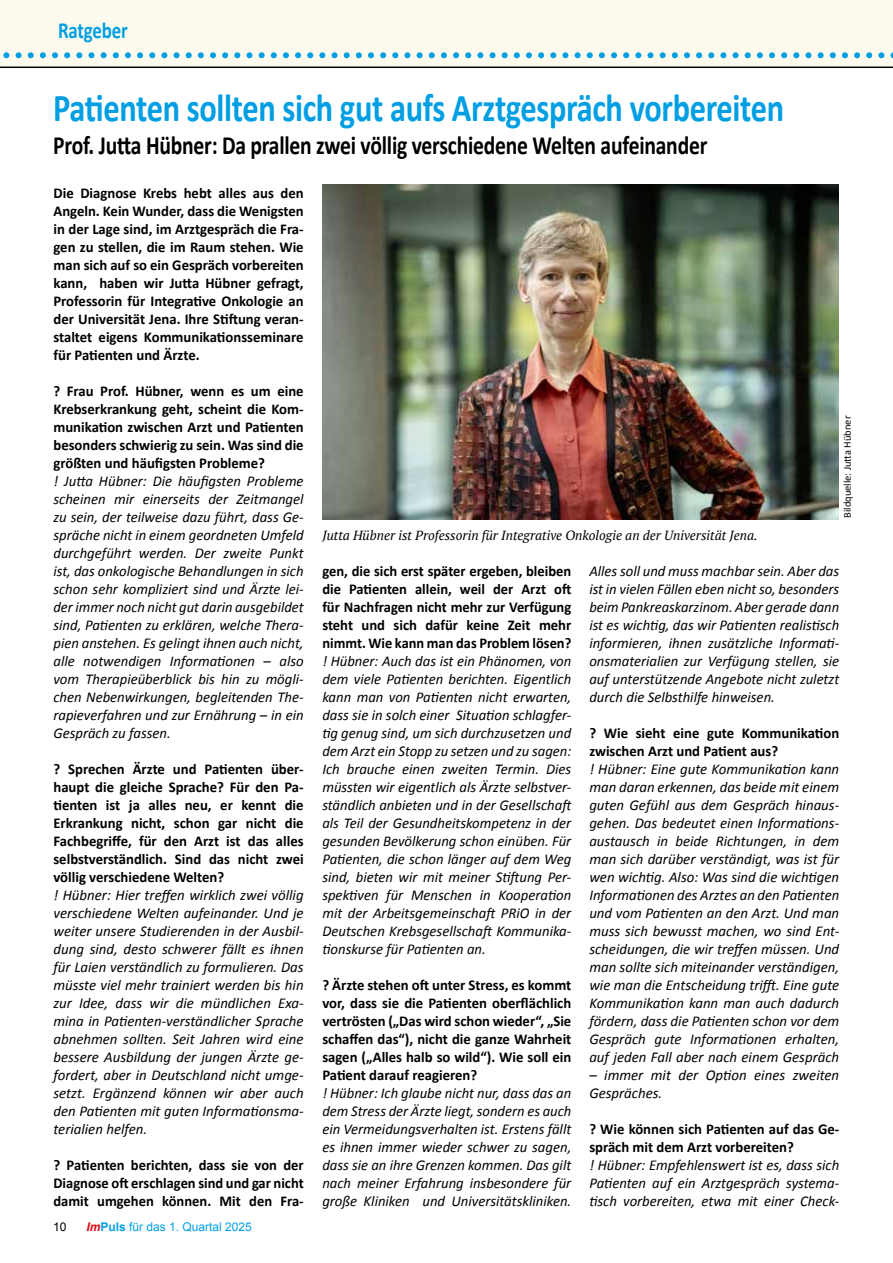
<style>
.page{position:relative;width:893px;height:1263px;background:#fff}
.page>*{position:absolute;margin:0;border:0;box-sizing:border-box;transform-origin:0 0}
.t1{font:700 39.6px "Calibri";letter-spacing:-.01em;color:#009fe3;scale:.82 1}
.t2{font:700 26.4px "Calibri";letter-spacing:-.01em;color:#000;scale:.82 1}
.t3{font:700 23.1px "Calibri";letter-spacing:-.01em;color:#009fe3;scale:.82 1}
.t4{font:italic 15px/18px "Calibri";color:#000;text-align:justify}
.t5{font:700 15px/18px "Calibri";color:#000;text-align:justify}
.t6{font:italic 13.2px "PT Serif";color:#000}
.t7{font:12px "Arial";color:#009fe3}
.t8{font:12px "Arial";color:#000}
.t9{font:10.5px "Calibri";color:#000}
.s1{font-weight:700;font-style:italic;color:#e30613}
.s2{font-weight:700}
</style>
<div class="page">
<div style="left:0;top:0;width:893px;height:68px;background:#fffaee"></div>
<svg style="left:0;top:52px;width:893px;height:6px;background:#9fd7e9"></svg>
<img style="left:322px;top:185px;width:517px;height:334px">
<h3 class="t3" style="left:58px;top:15px;width:86px">Ratgeber</h3>
<h1 class="t1" style="left:53px;top:82px;width:893px">Patienten sollten sich gut aufs Arztgespräch vorbereiten</h1>
<h2 class="t2" style="left:53px;top:128px;width:799px">Prof. Jutta Hübner: Da prallen zwei völlig verschiedene Welten aufeinander</h2>
<p class="t5" style="left:53px;top:184px;width:252px">Die Diagnose Krebs hebt alles aus den Angeln. Kein Wunder, dass die Wenigsten in der Lage sind, im Arztgespräch die Fra&shy;gen zu stellen, die im Raum stehen. Wie man sich auf so ein Gespräch vorbereiten kann, haben wir Jutta Hübner gefragt, Professorin für Integrative Onkologie an der Universität Jena. Ihre Stiftung veran&shy;staltet eigens Kommunikationsseminare für Patienten und Ärzte.</p>
<p class="t5" style="left:53px;top:382px;width:252px">? Frau Prof. Hübner, wenn es um eine Krebserkrankung geht, scheint die Kom&shy;munikation zwischen Arzt und Patienten besonders schwierig zu sein. Was sind die größten und häufigsten Probleme?</p>
<p class="t4" style="left:53px;top:471px;width:252px">! Jutta Hübner: Die häufigsten Probleme scheinen mir einerseits der Zeitmangel zu sein, der teilweise dazu führt, dass Ge&shy;spräche nicht in einem geordneten Umfeld durchgeführt werden. Der zweite Punkt ist, das onkologische Behandlungen in sich schon sehr kompliziert sind und Ärzte lei&shy;der immer noch nicht gut darin ausgebildet sind, Patienten zu erklären, welche Thera&shy;pien anstehen. Es gelingt ihnen auch nicht, alle notwendigen Informationen – also vom Therapieüberblick bis hin zu mögli&shy;chen Nebenwirkungen, begleitenden The&shy;rapieverfahren und zur Ernährung – in ein Gespräch zu fassen.</p>
<p class="t5" style="left:53px;top:760px;width:252px">? Sprechen Ärzte und Patienten über&shy;haupt die gleiche Sprache? Für den Pa&shy;tienten ist ja alles neu, er kennt die Erkrankung nicht, schon gar nicht die Fachbegriffe, für den Arzt ist das alles selbstverständlich. Sind das nicht zwei völlig verschiedene Welten?</p>
<p class="t4" style="left:53px;top:885px;width:252px">! Hübner: Hier treffen wirklich zwei völlig verschiedene Welten aufeinander. Und je weiter unsere Studierenden in der Ausbil&shy;dung sind, desto schwerer fällt es ihnen für Laien verständlich zu formulieren. Das müsste viel mehr trainiert werden bis hin zur Idee, dass wir die mündlichen Exa&shy;mina in Patienten-verständlicher Sprache abnehmen sollten. Seit Jahren wird eine bessere Ausbildung der jungen Ärzte ge&shy;fordert, aber in Deutschland nicht umge&shy;setzt. Ergänzend können wir aber auch den Patienten mit guten Informationsma&shy;terialien helfen.</p>
<p class="t5" style="left:53px;top:1156px;width:252px">? Patienten berichten, dass sie von der Diagnose oft erschlagen sind und gar nicht damit umgehen können. Mit den Fra-</p>
<p class="t8" style="left:53px;top:1219px;width:15px">10</p>
<p class="t7" style="left:86px;top:1219px;width:167px"><span class="s1">Im</span><span class="s2">Puls</span> für das 1. Quartal 2025</p>
<p class="t6" style="left:322px;top:527px;width:437px">Jutta Hübner ist Professorin für Integrative Onkologie an der Universität Jena.</p>
<p class="t9" style="left:841px;top:518px;width:104px;rotate:-90deg">Bildquelle: Jutta Hübner</p>
<p class="t5" style="left:322px;top:562px;width:250px">gen, die sich erst später ergeben, bleiben die Patienten allein, weil der Arzt oft für Nachfragen nicht mehr zur Verfügung steht und sich dafür keine Zeit mehr nimmt. Wie kann man das Problem lösen?</p>
<p class="t4" style="left:322px;top:651px;width:252px">! Hübner: Auch das ist ein Phänomen, von dem viele Patienten berichten. Eigentlich kann man von Patienten nicht erwarten, dass sie in solch einer Situation schlagfer&shy;tig genug sind, um sich durchzusetzen und dem Arzt ein Stopp zu setzen und zu sagen:<br>Ich brauche einen zweiten Termin. Dies müssten wir eigentlich als Ärzte selbstver&shy;ständlich anbieten und in der Gesellschaft als Teil der Gesundheitskompetenz in der gesunden Bevölkerung schon einüben. Für Patienten, die schon länger auf dem Weg sind, bieten wir mit meiner Stiftung Per&shy;spektiven für Menschen in Kooperation mit der Arbeitsgemeinschaft PRiO in der Deutschen Krebsgesellschaft Kommunika&shy;tionskurse für Patienten an.</p>
<p class="t5" style="left:322px;top:976px;width:251px">? Ärzte stehen oft unter Stress, es kommt vor, dass sie die Patienten oberflächlich vertrösten („Das wird schon wieder“, „Sie schaffen das“), nicht die ganze Wahrheit sagen („Alles halb so wild“). Wie soll ein Patient darauf reagieren?</p>
<p class="t4" style="left:322px;top:1083px;width:250px">! Hübner: Ich glaube nicht nur, dass das an dem Stress der Ärzte liegt, sondern es auch ein Vermeidungsverhalten ist. Erstens fällt es ihnen immer wieder schwer zu sagen, dass sie an ihre Grenzen kommen. Das gilt nach meiner Erfahrung insbesondere für große Kliniken und Universitätskliniken.</p>
<p class="t4" style="left:589px;top:561px;width:251px">Alles soll und muss machbar sein. Aber das ist in vielen Fällen eben nicht so, besonders beim Pankreaskarzinom. Aber gerade dann ist es wichtig, das wir Patienten realistisch informieren, ihnen zusätzliche Informati&shy;onsmaterialien zur Verfügung stellen, sie auf unterstützende Angebote nicht zuletzt durch die Selbsthilfe hinweisen.</p>
<p class="t5" style="left:589px;top:724px;width:251px">? Wie sieht eine gute Kommunikation zwischen Arzt und Patient aus?</p>
<p class="t4" style="left:589px;top:759px;width:251px">! Hübner: Eine gute Kommunikation kann man daran erkennen, das beide mit einem guten Gefühl aus dem Gespräch hinaus&shy;gehen. Das bedeutet einen Informations&shy;austausch in beide Richtungen, in dem man sich darüber verständigt, was ist für wen wichtig. Also: Was sind die wichtigen Informationen des Arztes an den Patienten und vom Patienten an den Arzt. Und man muss sich bewusst machen, wo sind Ent&shy;scheidungen, die wir treffen müssen. Und man sollte sich miteinander verständigen, wie man die Entscheidung trifft. Eine gute Kommunikation kann man auch dadurch fördern, dass die Patienten schon vor dem Gespräch gute Informationen erhalten, auf jeden Fall aber nach einem Gespräch</p>
<p class="t4" style="left:589px;top:1065px;width:251px">– immer mit der Option eines zweiten<br>Gespräches.</p>
<p class="t5" style="left:589px;top:1120px;width:251px">? Wie können sich Patienten auf das Ge&shy;spräch mit dem Arzt vorbereiten?</p>
<p class="t4" style="left:589px;top:1155px;width:251px">! Hübner: Empfehlenswert ist es, dass sich Patienten auf ein Arztgespräch systema&shy;tisch vorbereiten, etwa mit einer Check-</p>
</div>
